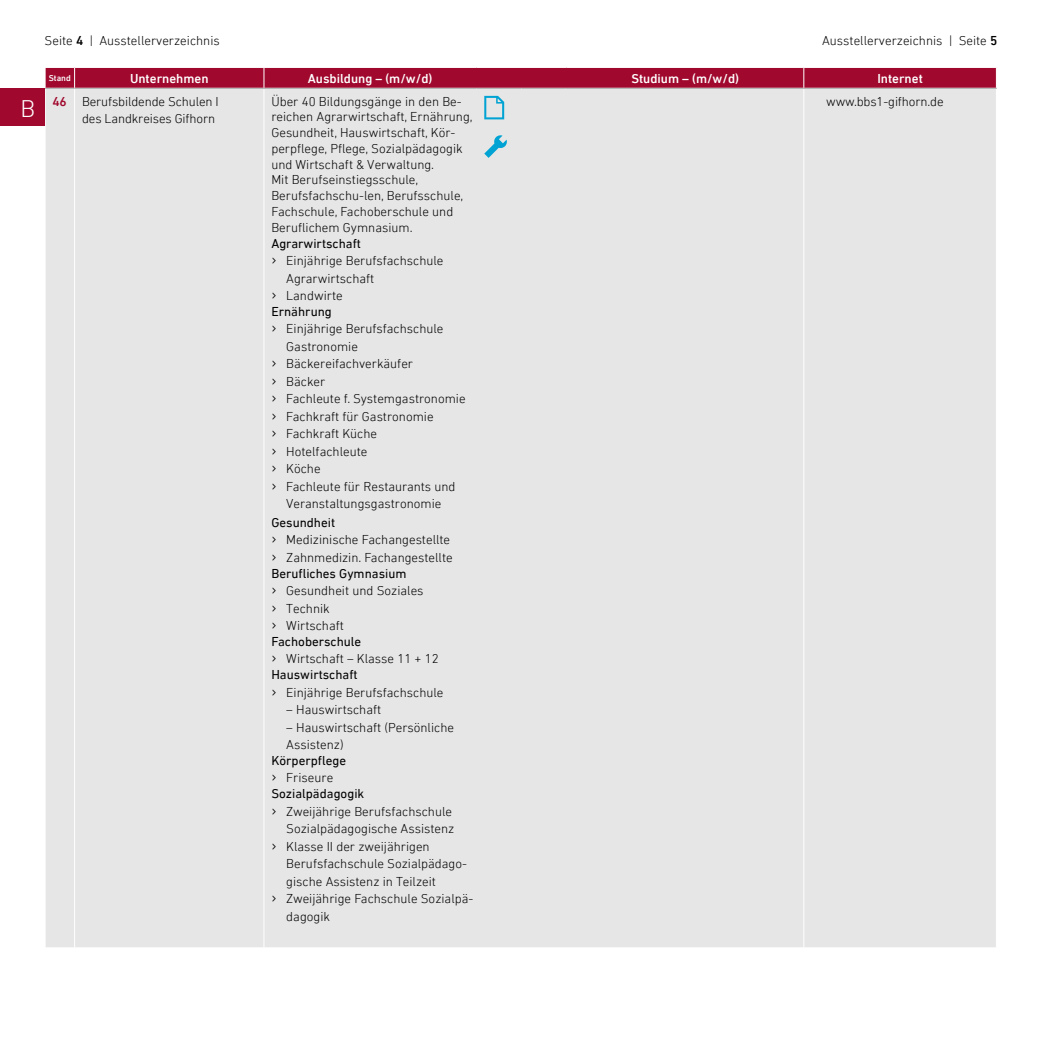
<style>
.page{position:relative;width:1042px;height:1042px;background:#fff}
.page>*{position:absolute;margin:0;border:0;box-sizing:border-box;transform-origin:0 0}
.Flyer_DIN_Next_LT_Pro_Fließtext_schwarz_{font:300 24.5px "DIN Next LT Pro";color:#fff}
.Broschüre_Seitenzahlen_DIN_Next_LT_Pro_7{font:300 13.12px/17.5px "DIN Next LT Pro";color:#000}
.Broschüre_Seitenzahlen_DIN_Next_LT_Pro_7-2{font:13.12px "DIN Next LT Pro";color:#000}
.Flyer_DIN_Next_LT_Pro_Infotext_schwarz_7{font:300 13.12px "DIN Next LT Pro";letter-spacing:-.01em;color:#000}
.Flyer_DIN_Next_LT_Pro_Fließtext_schwarz_-2{font:500 13.12px "DIN Next LT Pro";color:#fff}
.Flyer_DIN_Next_LT_Pro_Infotext_schwarz_7-2{font:500 13.12px "DIN Next LT Pro";color:#a0082d}
.Flyer_DIN_Next_LT_Pro_Fließtext_schwarz_-3{font:500 8.75px "DIN Next LT Pro";color:#fff}
.s1{font-weight:500}
.s2{font-size:16.62px}
</style>
<div class="page">
<svg style="left:45px;top:67px;width:952px;height:21px;background:#a51739"></svg>
<div style="left:46px;top:89px;width:950px;height:858px;background:#e6e6e6"></div>
<hr style="left:74px;top:89px;width:1px;height:428px;background:#fff">
<hr style="left:263px;top:89px;width:1px;height:428px;background:#fff">
<hr style="left:803px;top:89px;width:1px;height:428px;background:#fff">
<hr style="left:74px;top:517px;width:1px;height:430px;background:#fff">
<hr style="left:263px;top:517px;width:1px;height:430px;background:#fff">
<hr style="left:803px;top:517px;width:1px;height:430px;background:#fff">
<hr style="left:45px;top:88px;width:30px;height:1px;background:#b1b2b3">
<hr style="left:75px;top:88px;width:189px;height:1px;background:#b1b2b3">
<hr style="left:264px;top:88px;width:212px;height:1px;background:#b1b2b3">
<hr style="left:476px;top:88px;width:45px;height:1px;background:#b1b2b3">
<hr style="left:521px;top:88px;width:44px;height:1px;background:#b1b2b3">
<hr style="left:565px;top:88px;width:239px;height:1px;background:#b1b2b3">
<hr style="left:804px;top:88px;width:193px;height:1px;background:#b1b2b3">
<svg style="left:484px;top:96px;width:20px;height:23px"></svg>
<svg style="left:484px;top:135px;width:23px;height:23px"></svg>
<div style="left:0;top:89px;width:45px;height:37px;background:#a0082d"></div>
<p class="Flyer_DIN_Next_LT_Pro_Fließtext_schwarz_" style="left:20px;top:94px;width:16px">B</p>
<p class="Broschüre_Seitenzahlen_DIN_Next_LT_Pro_7" style="left:45px;top:31px;width:177px">Seite <span class="s1">4</span> | Ausstellerverzeichnis</p>
<p class="Broschüre_Seitenzahlen_DIN_Next_LT_Pro_7" style="left:822px;top:31px;width:177px">Ausstellerverzeichnis | Seite <span class="s1">5</span></p>
<p class="Flyer_DIN_Next_LT_Pro_Fließtext_schwarz_-3" style="left:49px;top:73px;width:24px">Stand</p>
<p class="Flyer_DIN_Next_LT_Pro_Fließtext_schwarz_-2" style="left:130px;top:71px;width:80px">Unternehmen</p>
<p class="Flyer_DIN_Next_LT_Pro_Fließtext_schwarz_-2" style="left:308px;top:71px;width:126px">Ausbildung – (m/w/d)</p>
<p class="Flyer_DIN_Next_LT_Pro_Fließtext_schwarz_-2" style="left:631px;top:71px;width:109px">Studium – (m/w/d)</p>
<p class="Flyer_DIN_Next_LT_Pro_Fließtext_schwarz_-2" style="left:877px;top:71px;width:47px">Internet</p>
<p class="Flyer_DIN_Next_LT_Pro_Infotext_schwarz_7-2" style="left:53px;top:94px;width:16px">46</p>
<p class="Flyer_DIN_Next_LT_Pro_Infotext_schwarz_7" style="left:82px;top:94px;width:138px">Berufsbildende Schulen I</p>
<p class="Flyer_DIN_Next_LT_Pro_Infotext_schwarz_7" style="left:82px;top:111px;width:135px">des Landkreises Gifhorn</p>
<p class="Broschüre_Seitenzahlen_DIN_Next_LT_Pro_7" style="left:271px;top:93px;width:203px;line-height:15.8px">Über 40 Bildungsgänge in den Be&shy;reichen Agrarwirtschaft, Ernährung, Gesundheit, Hauswirtschaft, Kör&shy;perpflege, Pflege, Sozialpädagogik und Wirtschaft &amp; Verwaltung.</p>
<p class="Broschüre_Seitenzahlen_DIN_Next_LT_Pro_7" style="left:271px;top:172px;width:193px;line-height:15.8px">Mit Berufseinstiegsschule,<br>Berufsfachschu-len, Berufsschule,<br>Fachschule, Fachoberschule und<br>Beruflichem Gymnasium.</p>
<p class="Broschüre_Seitenzahlen_DIN_Next_LT_Pro_7-2" style="left:271px;top:235px;width:91px">Agrarwirtschaft</p>
<p class="Broschüre_Seitenzahlen_DIN_Next_LT_Pro_7" style="left:286px;top:252px;width:159px;text-indent:-15px"><span class="s2">›</span> Einjährige Berufsfachschule<br>Agrarwirtschaft</p>
<p class="Broschüre_Seitenzahlen_DIN_Next_LT_Pro_7" style="left:271px;top:287px;width:73px"><span class="s2">›</span> Landwirte</p>
<p class="Broschüre_Seitenzahlen_DIN_Next_LT_Pro_7-2" style="left:271px;top:304px;width:62px">Ernährung</p>
<p class="Broschüre_Seitenzahlen_DIN_Next_LT_Pro_7" style="left:286px;top:320px;width:159px;text-indent:-15px"><span class="s2">›</span> Einjährige Berufsfachschule<br>Gastronomie</p>
<p class="Broschüre_Seitenzahlen_DIN_Next_LT_Pro_7" style="left:271px;top:355px;width:143px"><span class="s2">›</span> Bäckereifachverkäufer</p>
<p class="Broschüre_Seitenzahlen_DIN_Next_LT_Pro_7" style="left:271px;top:372px;width:56px"><span class="s2">›</span> Bäcker</p>
<p class="Broschüre_Seitenzahlen_DIN_Next_LT_Pro_7" style="left:271px;top:390px;width:196px"><span class="s2">›</span> Fachleute f. Systemgastronomie</p>
<p class="Broschüre_Seitenzahlen_DIN_Next_LT_Pro_7" style="left:271px;top:407px;width:164px"><span class="s2">›</span> Fachkraft für Gastronomie</p>
<p class="Broschüre_Seitenzahlen_DIN_Next_LT_Pro_7" style="left:271px;top:425px;width:107px"><span class="s2">›</span> Fachkraft Küche</p>
<p class="Broschüre_Seitenzahlen_DIN_Next_LT_Pro_7" style="left:271px;top:442px;width:97px"><span class="s2">›</span> Hotelfachleute</p>
<p class="Broschüre_Seitenzahlen_DIN_Next_LT_Pro_7" style="left:271px;top:460px;width:51px"><span class="s2">›</span> Köche</p>
<p class="Broschüre_Seitenzahlen_DIN_Next_LT_Pro_7" style="left:271px;top:477px;width:186px;text-align:center"><span class="s2">›</span> Fachleute für Restaurants und<br>Veranstaltungsgastronomie</p>
<p class="Flyer_DIN_Next_LT_Pro_Infotext_schwarz_7" style="left:826px;top:94px;width:119px">www.bbs1-gifhorn.de</p>
<p class="Broschüre_Seitenzahlen_DIN_Next_LT_Pro_7-2" style="left:271px;top:515px;width:65px">Gesundheit</p>
<p class="Broschüre_Seitenzahlen_DIN_Next_LT_Pro_7" style="left:271px;top:531px;width:180px"><span class="s2">›</span> Medizinische Fachangestellte</p>
<p class="Broschüre_Seitenzahlen_DIN_Next_LT_Pro_7" style="left:271px;top:548px;width:183px"><span class="s2">›</span> Zahnmedizin. Fachangestellte</p>
<p class="Broschüre_Seitenzahlen_DIN_Next_LT_Pro_7-2" style="left:271px;top:565px;width:137px">Berufliches Gymnasium</p>
<p class="Broschüre_Seitenzahlen_DIN_Next_LT_Pro_7" style="left:271px;top:582px;width:154px"><span class="s2">›</span> Gesundheit und Soziales</p>
<p class="Broschüre_Seitenzahlen_DIN_Next_LT_Pro_7" style="left:271px;top:599px;width:60px"><span class="s2">›</span> Technik</p>
<p class="Broschüre_Seitenzahlen_DIN_Next_LT_Pro_7" style="left:271px;top:617px;width:74px"><span class="s2">›</span> Wirtschaft</p>
<p class="Broschüre_Seitenzahlen_DIN_Next_LT_Pro_7-2" style="left:271px;top:634px;width:91px">Fachoberschule</p>
<p class="Broschüre_Seitenzahlen_DIN_Next_LT_Pro_7" style="left:271px;top:650px;width:169px"><span class="s2">›</span> Wirtschaft – Klasse 11 + 12</p>
<p class="Broschüre_Seitenzahlen_DIN_Next_LT_Pro_7-2" style="left:271px;top:667px;width:88px">Hauswirtschaft</p>
<p class="Broschüre_Seitenzahlen_DIN_Next_LT_Pro_7" style="left:271px;top:683px;width:174px"><span class="s2">›</span> Einjährige Berufsfachschule</p>
<p class="Broschüre_Seitenzahlen_DIN_Next_LT_Pro_7" style="left:286px;top:701px;width:96px">– Hauswirtschaft</p>
<p class="Broschüre_Seitenzahlen_DIN_Next_LT_Pro_7" style="left:286px;top:718px;width:169px">– Hauswirtschaft (Persönliche<br>Assistenz)</p>
<p class="Broschüre_Seitenzahlen_DIN_Next_LT_Pro_7-2" style="left:271px;top:753px;width:76px">Körperpflege</p>
<p class="Broschüre_Seitenzahlen_DIN_Next_LT_Pro_7" style="left:271px;top:769px;width:63px"><span class="s2">›</span> Friseure</p>
<p class="Broschüre_Seitenzahlen_DIN_Next_LT_Pro_7-2" style="left:271px;top:786px;width:94px">Sozialpädagogik</p>
<p class="Broschüre_Seitenzahlen_DIN_Next_LT_Pro_7" style="left:271px;top:802px;width:184px;text-align:right"><span class="s2">›</span> Zweijährige Berufsfachschule<br>Sozialpädagogische Assistenz</p>
<p class="Broschüre_Seitenzahlen_DIN_Next_LT_Pro_7" style="left:286px;top:837px;width:182px;text-indent:-15px"><span class="s2">›</span> Klasse II der zweijährigen<br>Berufsfachschule Sozialpädago&shy;gische Assistenz in Teilzeit</p>
<p class="Broschüre_Seitenzahlen_DIN_Next_LT_Pro_7" style="left:286px;top:890px;width:189px;text-indent:-15px"><span class="s2">›</span> Zweijährige Fachschule Sozialpä&shy;dagogik</p>
</div>
